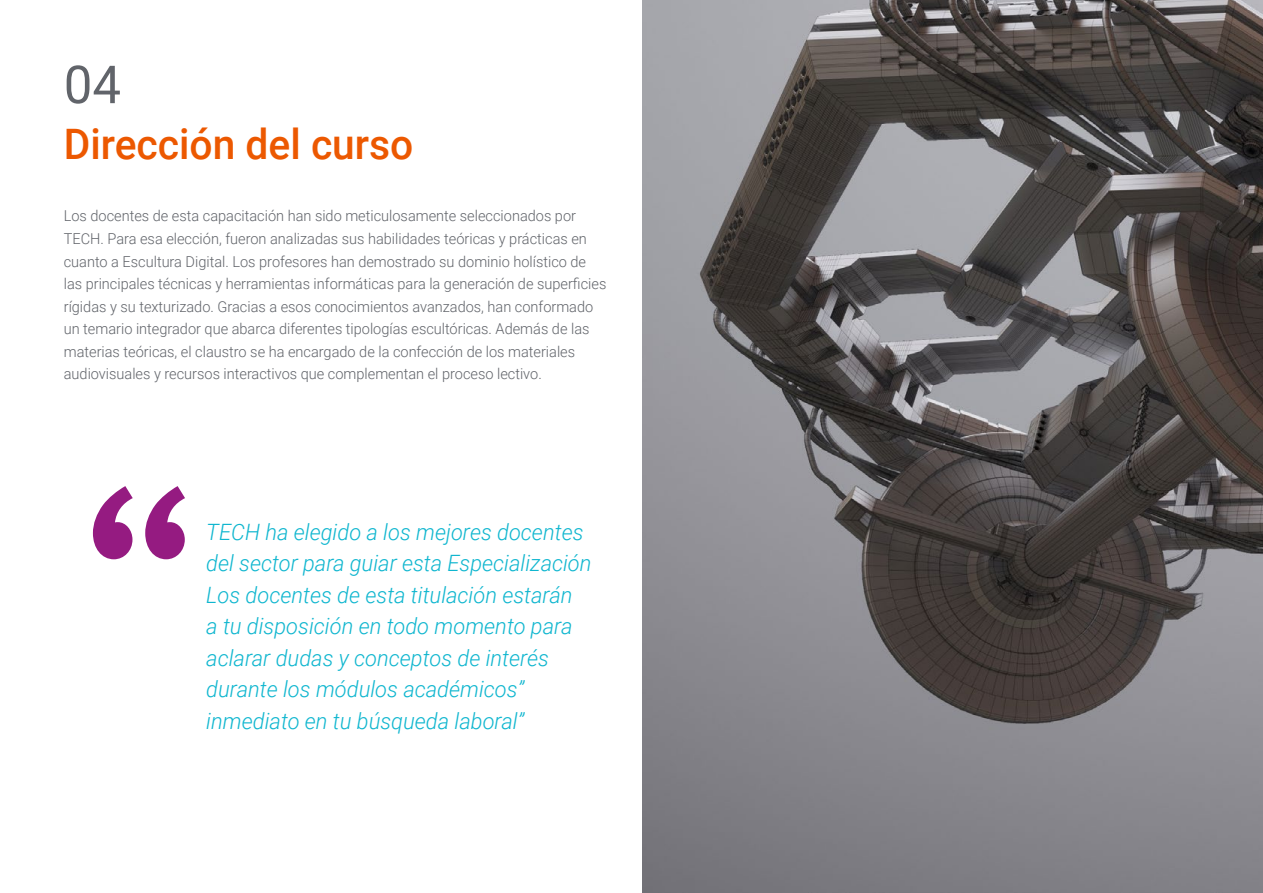
<style>
.page{position:relative;width:1263px;height:893px;background:#fff}
.page>*{position:absolute;margin:0;border:0;box-sizing:border-box;transform-origin:0 0}
.t1{font:52.5px "Roboto";color:#61646a}
.Portadilla{font:500 42px "Roboto";color:#ec5800}
.Destacados{font:italic 300 22.5px/31.5px "Roboto";color:#0fb6cf}
.Texto_Plano{font:300 15px/22.5px "Roboto";color:#61646a}
</style>
<div class="page">
<img style="left:642px;top:0;width:621px;height:893px">
<svg style="left:93px;top:486px;width:92px;height:73px"></svg>
<p class="t1" style="left:64px;top:48px;width:59px">04</p>
<p class="Portadilla" style="left:64px;top:115px;width:351px">Dirección del curso</p>
<p class="Texto_Plano" style="left:64px;top:204px;width:544px">Los docentes de esta capacitación han sido meticulosamente seleccionados por TECH. Para esa elección, fueron analizadas sus habilidades teóricas y prácticas en cuanto a Escultura Digital. Los profesores han demostrado su dominio holístico de las principales técnicas y herramientas informáticas para la generación de superficies rígidas y su texturizado. Gracias a esos conocimientos avanzados, han conformado un temario integrador que abarca diferentes tipologías escultóricas. Además de las materias teóricas, el claustro se ha encargado de la confección de los materiales audiovisuales y recursos interactivos que complementan el proceso lectivo.</p>
<p class="Destacados" style="left:206px;top:515px;width:387px">TECH ha elegido a los mejores docentes del sector para guiar esta Especialización Los docentes de esta titulación estarán<br>a tu disposición en todo momento para aclarar dudas y conceptos de interés durante los módulos académicos” inmediato en tu búsqueda laboral”</p>
</div>
